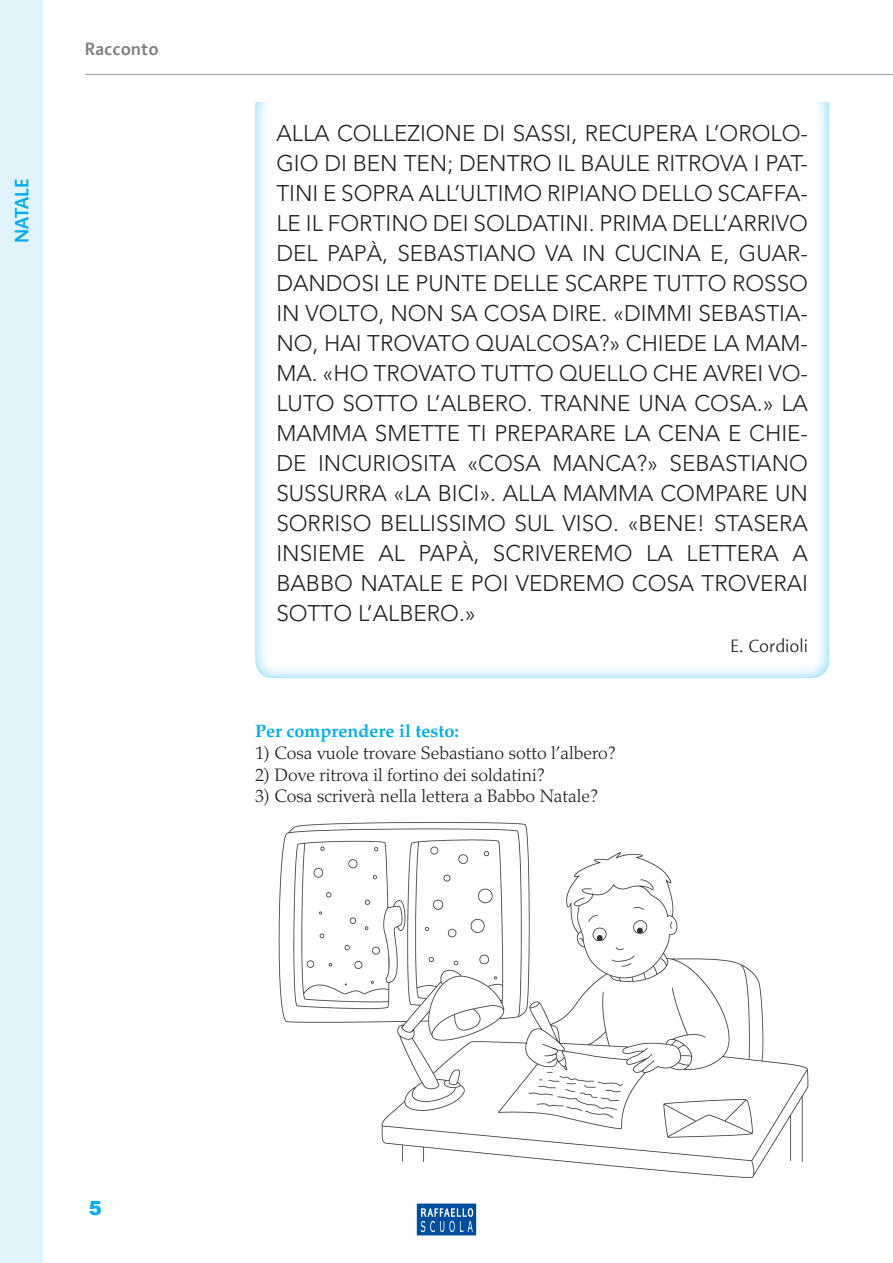
<style>
.page{position:relative;width:893px;height:1263px;background:#fff}
.page>*{position:absolute;margin:0;border:0;box-sizing:border-box;transform-origin:0 0}
.Canzone_filastrocca{font:300 22.5px/30px "Avenir";color:#231f20;text-align:justify}
.t1{font:600 19.5px "Aroma LT Com";color:#00aeef}
.t2{font:900 19.5px "Arial";color:#00aeef}
.Base_Palatino_Light{font:300 18px "Palatino";color:#231f20}
.Firma_Aroma_Light_12{font:18px "Palatino Bold Os F";color:#00aeef}
.Firma_Aroma_Light_12-2{font:300 18px "Aroma LT Com";color:#231f20}
.t3{font:600 18px "Aroma LT Com";color:#808285}
</style>
<div class="page">
<img style="left:278px;top:822px;width:531px;height:356px">
<div style="left:0;top:0;width:42px;height:1263px;background:#e1f4fc"></div>
<hr style="left:85px;top:74px;width:808px;height:1px;background:#939598">
<img style="left:416px;top:1203px;width:61px;height:33px">
<p class="t1" style="left:9px;top:243px;width:66px;rotate:-90deg">NATALE</p>
<p class="t3" style="left:85px;top:37px;width:75px">Racconto</p>
<p class="Canzone_filastrocca" style="left:276px;top:119px;width:533px">ALLA COLLEZIONE DI SASSI, RECUPERA L’OROLO-GIO DI BEN TEN; DENTRO IL BAULE RITROVA I PAT-TINI E SOPRA ALL’ULTIMO RIPIANO DELLO SCAFFA-LE IL FORTINO DEI SOLDATINI. PRIMA DELL’ARRIVO DEL PAPÀ, SEBASTIANO VA IN CUCINA E, GUAR-DANDOSI LE PUNTE DELLE SCARPE TUTTO ROSSO IN VOLTO, NON SA COSA DIRE. «DIMMI SEBASTIA-NO, HAI TROVATO QUALCOSA?» CHIEDE LA MAM-MA. «HO TROVATO TUTTO QUELLO CHE AVREI VO-LUTO SOTTO L’ALBERO. TRANNE UNA COSA.» LA MAMMA SMETTE TI PREPARARE LA CENA E CHIE-DE INCURIOSITA «COSA MANCA?» SEBASTIANO SUSSURRA «LA BICI». ALLA MAMMA COMPARE UN SORRISO BELLISSIMO SUL VISO. «BENE! STASERA INSIEME AL PAPÀ, SCRIVEREMO LA LETTERA A BABBO NATALE E POI VEDREMO COSA TROVERAI SOTTO L’ALBERO.»</p>
<p class="Firma_Aroma_Light_12-2" style="left:730px;top:634px;width:79px">E. Cordioli</p>
<p class="Firma_Aroma_Light_12" style="left:255px;top:720px;width:205px">Per comprendere il testo:</p>
<p class="Base_Palatino_Light" style="left:255px;top:742px;width:363px">1) Cosa vuole trovare Sebastiano sotto l’albero?</p>
<p class="Base_Palatino_Light" style="left:255px;top:764px;width:292px">2) Dove ritrova il fortino dei soldatini?</p>
<p class="Base_Palatino_Light" style="left:255px;top:786px;width:345px">3) Cosa scriverà nella lettera a Babbo Natale?</p>
<p class="t2" style="left:89px;top:1193px;width:15px">5</p>
</div>
